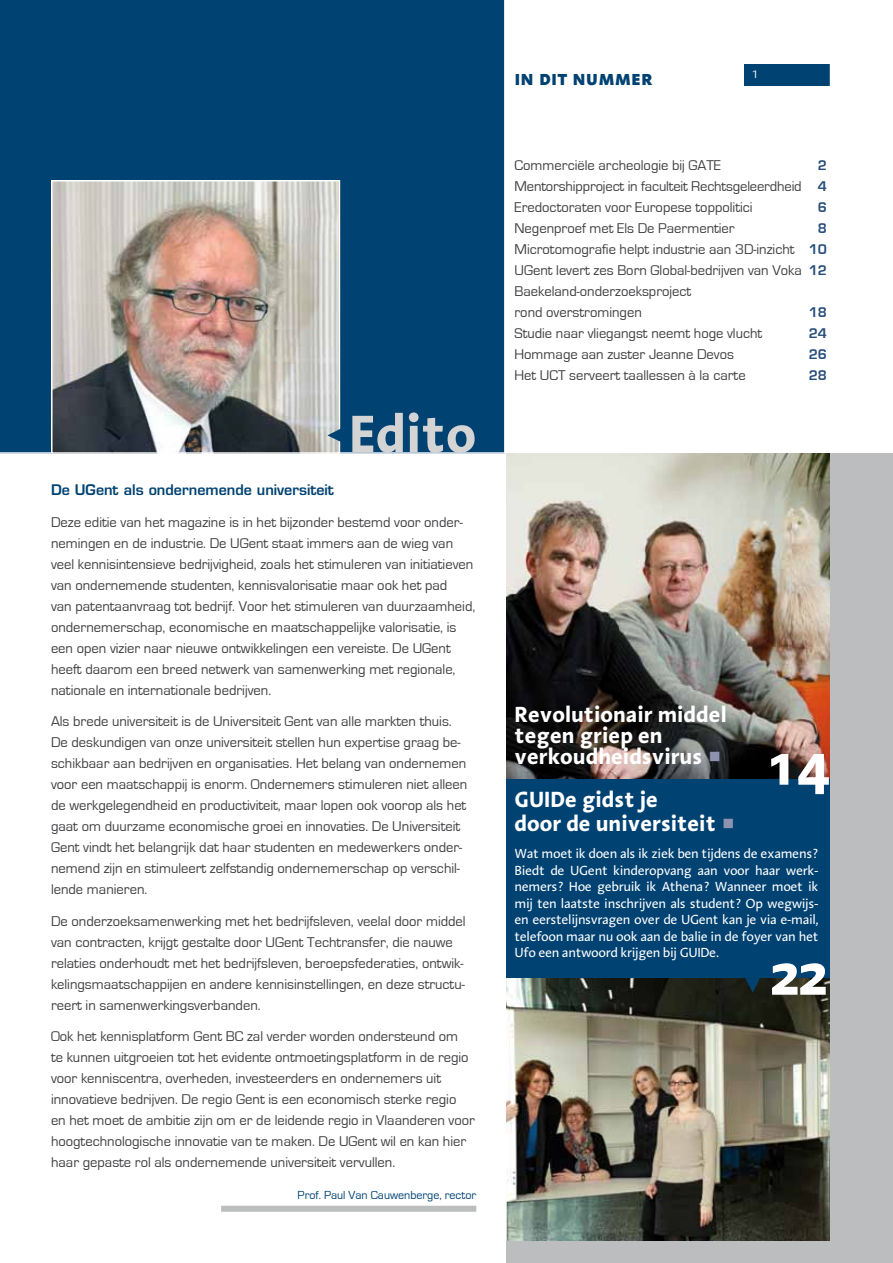
<style>
.page{position:relative;width:893px;height:1263px;background:#fff}
.page>*{position:absolute;margin:0;border:0;box-sizing:border-box;transform-origin:0 0}
.t1{font:700 60px "Linotype Aroma";color:#fff}
.t2{font:700 54px "Linotype Aroma";color:#d5d4d5}
.t3{font:700 22.5px/21px "Linotype Aroma";color:#fff}
.t4{font:700 22.5px "Linotype Aroma SC";color:#004272}
.t5{font:300 15px "Linotype Aroma SC";color:#fff}
.t6{font:14.55px/21px "Eurostile";color:#3e3d40}
.t7{font:700 14.55px "Eurostile";color:#274e7c}
.t8{font:600 14.25px "Eurostile";color:#004272}
.t9{font:13.5px/16.5px "Linotype Aroma";letter-spacing:-.03em;color:#fff;text-align:justify}
.t10{font:12px "Eurostile";color:#004272}
.s1{font-weight:700;color:#274e7c}
</style>
<div class="page">
<div style="left:506px;top:453px;width:387px;height:810px;background:#bbbdbe"></div>
<div style="left:0;top:0;width:505px;height:454px;background:#004272"></div>
<div style="left:744px;top:64px;width:85px;height:22px;background:#004272"></div>
<img style="left:54px;top:183px;width:283px;height:268px">
<div style="left:51px;top:180px;width:289px;height:274px;border:2px solid #fff"></div>
<div style="left:221px;top:1206px;width:255px;height:6px;background:#bbbdbe"></div>
<img style="left:506px;top:978px;width:323px;height:263px">
<div style="left:506px;top:758px;width:323px;height:220px;background:#004272"></div>
<img style="left:506px;top:453px;width:323px;height:326px">
<svg style="left:745px;top:978px;width:15px;height:15px"></svg>
<svg style="left:327px;top:428px;width:15px;height:15px"></svg>
<svg style="left:710px;top:752px;width:10px;height:9px"></svg>
<h2 class="t2" style="left:349px;top:398px;width:129px">Edito</h2>
<p class="t8" style="left:51px;top:481px;width:284px">De UGent als ondernemende universiteit</p>
<p class="t6" style="left:51px;top:512px;width:426px">Deze editie van het magazine is in het bijzonder bestemd voor onder&shy;nemingen en de industrie. De UGent staat immers aan de wieg van veel kennisintensieve bedrijvigheid, zoals het stimuleren van initiatieven van ondernemende studenten, kennisvalorisatie maar ook het pad<br>van patentaanvraag tot bedrijf. Voor het stimuleren van duurzaamheid, ondernemerschap, economische en maatschappelijke valorisatie, is een open vizier naar nieuwe ontwikkelingen een vereiste. De UGent heeft daarom een breed netwerk van samenwerking met regionale, nationale en internationale bedrijven.</p>
<p class="t6" style="left:51px;top:711px;width:418px">Als brede universiteit is de Universiteit Gent van alle markten thuis.<br>De deskundigen van onze universiteit stellen hun expertise graag be&shy;schikbaar aan bedrijven en organisaties. Het belang van ondernemen voor een maatschappij is enorm. Ondernemers stimuleren niet alleen de werkgelegendheid en productiviteit, maar lopen ook voorop als het gaat om duurzame economische groei en innovaties. De Universiteit Gent vindt het belangrijk dat haar studenten en medewerkers onder&shy;nemend zijn en stimuleert zelfstandig ondernemerschap op verschil&shy;lende manieren.</p>
<p class="t6" style="left:51px;top:910px;width:416px">De onderzoeksamenwerking met het bedrijfsleven, veelal door middel van contracten, krijgt gestalte door UGent Techtransfer, die nauwe relaties onderhoudt met het bedrijfsleven, beroepsfederaties, ontwik&shy;kelingsmaatschappijen en andere kennisinstellingen, en deze structu&shy;reert in samenwerkingsverbanden.</p>
<p class="t6" style="left:51px;top:1026px;width:425px">Ook het kennisplatform Gent BC zal verder worden ondersteund om<br>te kunnen uitgroeien tot het evidente ontmoetingsplatform in de regio voor kenniscentra, overheden, investeerders en ondernemers uit innovatieve bedrijven. De regio Gent is een economisch sterke regio<br>en het moet de ambitie zijn om er de leidende regio in Vlaanderen voor hoogtechnologische innovatie van te maken. De UGent wil en kan hier haar gepaste rol als ondernemende universiteit vervullen.</p>
<p class="t10" style="left:298px;top:1189px;width:180px">Prof. Paul Van Cauwenberge, rector</p>
<h3 class="t4" style="left:514px;top:62px;width:140px">in dit nummer</h3>
<p class="t5" style="left:751px;top:64px;width:10px">1</p>
<p class="t6" style="left:514px;top:155px;width:208px">Commerciële archeologie bij GATE</p>
<p class="t6" style="left:514px;top:155px;width:314px;text-align:justify;text-indent:303px"><span class="s1">2<br></span>Mentorshipproject in faculteit Rechtsgeleerdheid <span class="s1">4<br></span>Eredoctoraten voor Europese toppolitici</p>
<p class="t7" style="left:818px;top:199px;width:11px">6</p>
<p class="t6" style="left:514px;top:217px;width:222px">Negenproef met Els De Paermentier</p>
<p class="t6" style="left:514px;top:217px;width:314px;text-indent:303px"><span class="s1">8<br></span>Microtomografie helpt industrie aan 3D-inzicht <span class="s1">10<br></span>UGent levert zes Born Global-bedrijven van Voka <span class="s1">12<br></span>Baekeland-onderzoeksproject<br>rond overstromingen</p>
<p class="t7" style="left:809px;top:304px;width:20px">18</p>
<p class="t6" style="left:514px;top:322px;width:249px">Studie naar vliegangst neemt hoge vlucht</p>
<p class="t7" style="left:809px;top:325px;width:20px">24</p>
<p class="t6" style="left:514px;top:343px;width:221px">Hommage aan zuster Jeanne Devos</p>
<p class="t7" style="left:809px;top:346px;width:20px">26</p>
<p class="t6" style="left:514px;top:364px;width:233px">Het UCT serveert taallessen à la carte</p>
<p class="t7" style="left:809px;top:367px;width:20px">28</p>
<h3 class="t3" style="left:514px;top:703px;width:214px">Revolutionair middel tegen griep en verkoudheidsvirus</h3>
<h3 class="t3" style="left:514px;top:786px;width:203px;line-height:24px">GUIDe gidst je<br>door de universiteit</h3>
<p class="t9" style="left:514px;top:845px;width:306px">Wat moet ik doen als ik ziek ben tijdens de examens?<br>Biedt de UGent kinderopvang aan voor haar werk&shy;nemers? Hoe gebruik ik Athena? Wanneer moet ik mij ten laatste inschrijven als student? Op wegwijs&shy;en eerstelijnsvragen over de UGent kan je via e-mail, telefoon maar nu ook aan de balie in de foyer van het Ufo een antwoord krijgen bij GUIDe.</p>
<h1 class="t1" style="left:764px;top:724px;width:67px">14</h1>
<h1 class="t1" style="left:768px;top:934px;width:63px">22</h1>
</div>
